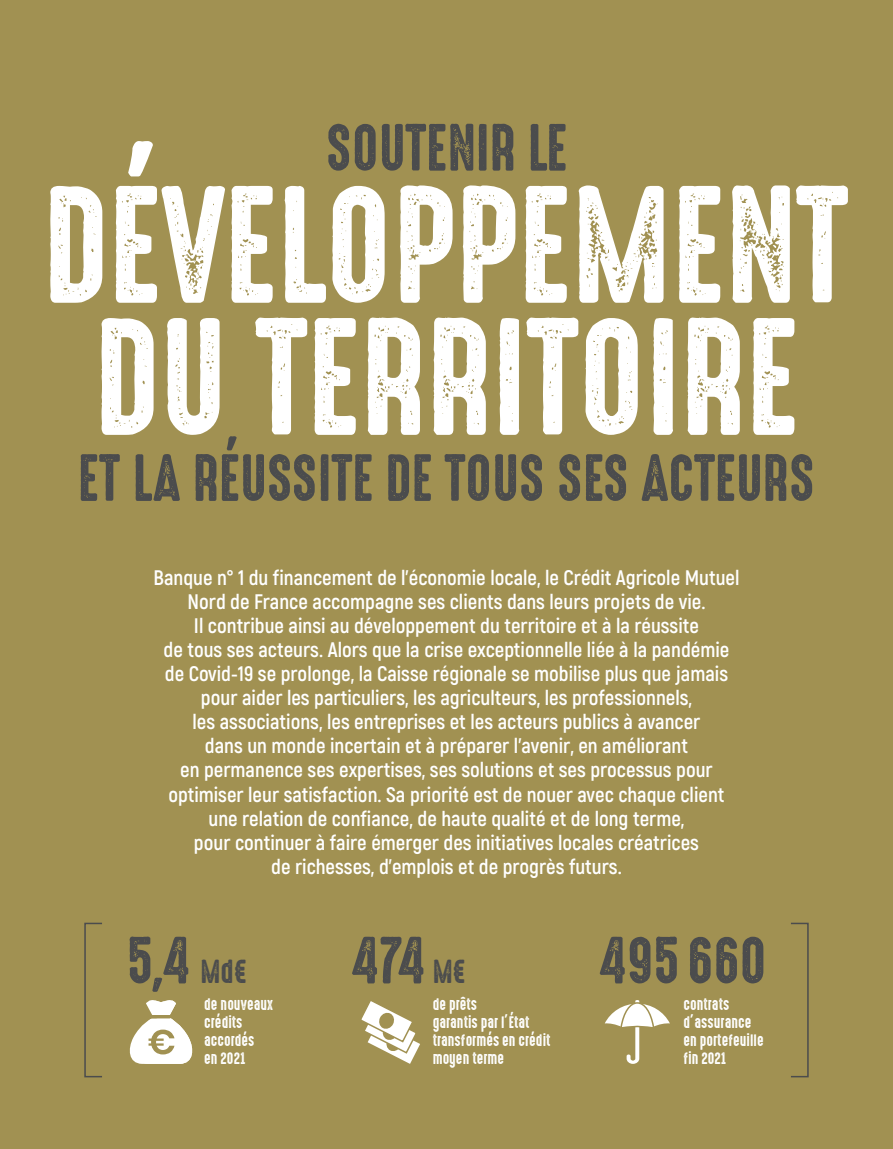
<style>
.page{position:relative;width:893px;height:1149px;background:#fff}
.page>*{position:absolute;margin:0;border:0;box-sizing:border-box;transform-origin:0 0}
.CHAPITRE_h1{font:150px "High Voltage Rough";color:#fff}
.t1{font:60px "High Voltage Rough";color:#4b4c4d}
.CHAPITRE_chapo{font:700 21px/24px "Akrobat";color:#fff;text-align:center}
.CHAPITRE_légende_dat{font:15px/18px "High Voltage Rough";color:#fff}
.s1{font-size:30px}
</style>
<div class="page">
<div style="left:0;top:0;width:893px;height:1148px;background:#a19152"></div>
<div style="left:790px;top:922px;width:19px;height:154px;border:2px solid #4b4c4d"></div>
<div style="left:84px;top:922px;width:19px;height:154px;border:2px solid #4b4c4d"></div>
<svg style="left:129px;top:1000px;width:64px;height:63px"></svg>
<svg style="left:361px;top:1001px;width:59px;height:62px"></svg>
<svg style="left:605px;top:1000px;width:65px;height:63px"></svg>
<p class="t1" style="left:326px;top:115px;width:243px">SOUTENIR LE</p>
<p class="CHAPITRE_h1" style="left:43px;top:163px;width:809px">DÉVELOPPEMENT</p>
<p class="CHAPITRE_h1" style="left:94px;top:295px;width:706px">DU TERRITOIRE</p>
<p class="t1" style="left:78px;top:445px;width:739px">ET LA RÉUSSITE DE TOUS SES ACTEURS</p>
<p class="CHAPITRE_chapo" style="left:154px;top:565px;width:587px">Banque n° 1 du financement de l’économie locale, le Crédit Agricole Mutuel Nord de France accompagne ses clients dans leurs projets de vie.<br>Il contribue ainsi au développement du territoire et à la réussite<br>de tous ses acteurs. Alors que la crise exceptionnelle liée à la pandémie de Covid-19 se prolonge, la Caisse régionale se mobilise plus que jamais pour aider les particuliers, les agriculteurs, les professionnels,<br>les associations, les entreprises et les acteurs publics à avancer<br>dans un monde incertain et à préparer l’avenir, en améliorant<br>en permanence ses expertises, ses solutions et ses processus pour optimiser leur satisfaction. Sa priorité est de nouer avec chaque client une relation de confiance, de haute qualité et de long terme,<br>pour continuer à faire émerger des initiatives locales créatrices<br>de richesses, d’emplois et de progrès futurs.</p>
<p class="t1" style="left:127px;top:927px;width:122px">5,4 <span class="s1">Md€</span></p>
<p class="CHAPITRE_légende_dat" style="left:204px;top:995px;width:70px">de nouveaux crédits accordés<br>en 2021</p>
<p class="t1" style="left:351px;top:927px;width:117px">474 <span class="s1">M€</span></p>
<p class="CHAPITRE_légende_dat" style="left:433px;top:995px;width:46px">de prêts</p>
<p class="CHAPITRE_légende_dat" style="left:433px;top:1013px;width:98px">garantis par l’État</p>
<p class="CHAPITRE_légende_dat" style="left:433px;top:1031px;width:119px">transformés en crédit moyen terme</p>
<p class="t1" style="left:598px;top:927px;width:170px">495 660</p>
<p class="CHAPITRE_légende_dat" style="left:684px;top:995px;width:82px">contrats d’assurance en portefeuille fin 2021</p>
</div>
